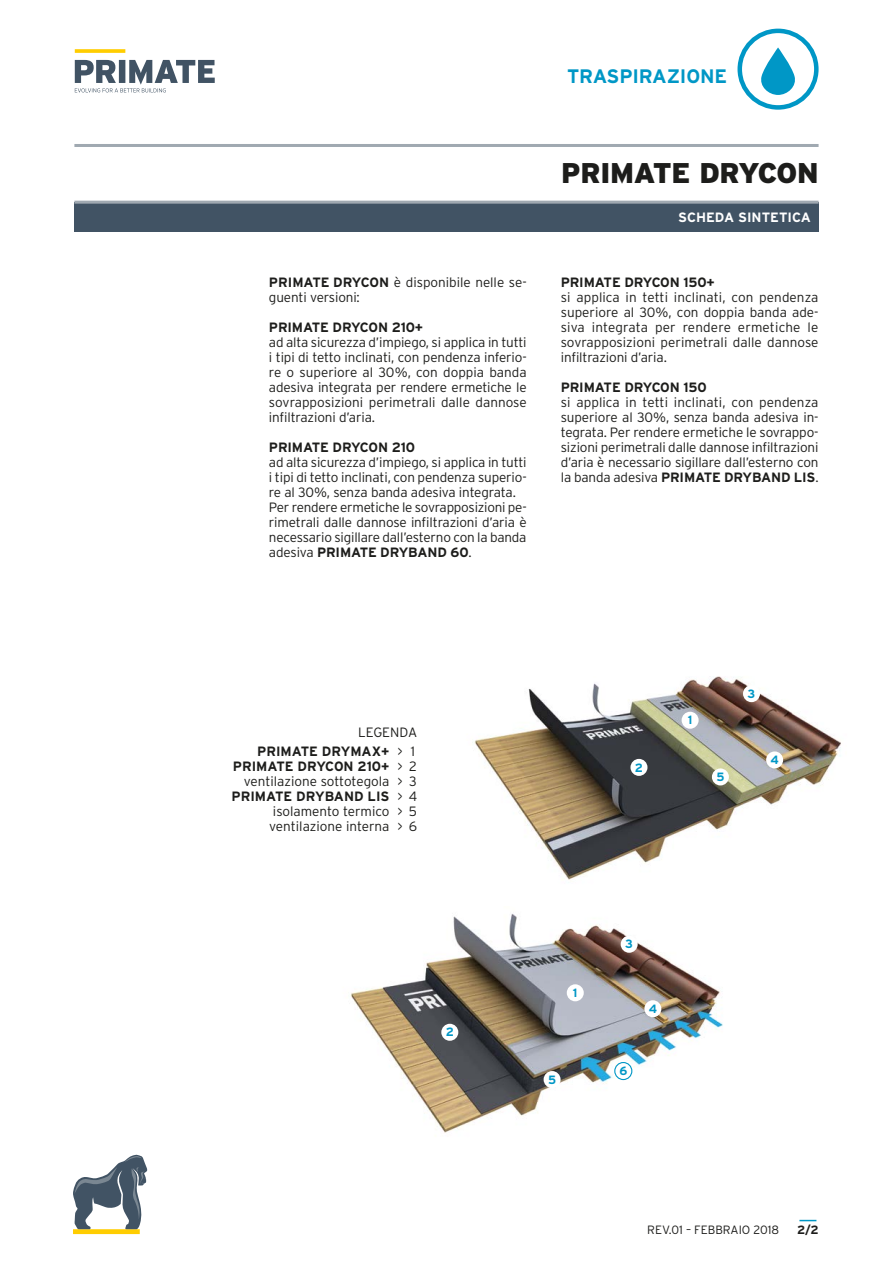
<style>
.page{position:relative;width:893px;height:1263px;background:#fff}
.page>*{position:absolute;margin:0;border:0;box-sizing:border-box;transform-origin:0 0}
.t1{font:900 28.5px "Interstate";letter-spacing:-.01em;color:#1d1d1b}
.t2{font:700 19.5px "Interstate";letter-spacing:-.01em;color:#0097c6}
.t3{font:300 13.5px/15px "Interstate";letter-spacing:-.01em;color:#1d1d1b}
.t4{font:700 13.5px/15px "Interstate";letter-spacing:-.01em;color:#1d1d1b;text-align:right}
.t5{font:700 13.5px "Interstate";color:#fff}
.t6{font:300 12px "Interstate";color:#1d1d1b}
.t7{font:700 12px "Interstate";color:#0097c6}
.t8{font:700 12px "Interstate";color:#1d1d1b}
.s1{font-weight:700}
</style>
<div class="page">
<div style="left:74px;top:202px;width:745px;height:30px;background:#415364"></div>
<img style="left:474px;top:676px;width:367px;height:204px">
<div style="left:682px;top:712px;width:17px;height:17px;background:#fff;border-radius:50%"></div>
<div style="left:766px;top:751px;width:17px;height:17px;background:#fff;border-radius:50%"></div>
<div style="left:712px;top:768px;width:17px;height:17px;background:#fff;border-radius:50%"></div>
<div style="left:743px;top:685px;width:17px;height:17px;background:#fff;border-radius:50%"></div>
<div style="left:630px;top:759px;width:17px;height:17px;background:#fff;border-radius:50%"></div>
<img style="left:350px;top:913px;width:373px;height:220px">
<div style="left:644px;top:1000px;width:17px;height:17px;background:#fff;border-radius:50%"></div>
<div style="left:544px;top:1071px;width:17px;height:17px;background:#fff;border-radius:50%"></div>
<div style="left:615px;top:1062px;width:17px;height:17px;background:#fff;border-radius:50%"></div>
<div style="left:614px;top:1062px;width:18px;height:18px;border:1px solid #0097c6;border-radius:50%"></div>
<div style="left:621px;top:936px;width:17px;height:17px;background:#fff;border-radius:50%"></div>
<div style="left:441px;top:1024px;width:17px;height:17px;background:#fff;border-radius:50%"></div>
<div style="left:567px;top:984px;width:17px;height:17px;background:#fff;border-radius:50%"></div>
<div style="left:73px;top:1229px;width:67px;height:5px;background:#ffcd00"></div>
<svg style="left:73px;top:1154px;width:75px;height:75px"></svg>
<hr style="left:74px;top:201px;width:745px;height:3px;background:#a0a9b1">
<hr style="left:74px;top:144px;width:745px;height:3px;background:#a0a9b1">
<svg style="left:75px;top:49px;width:50px;height:4px"></svg>
<svg style="left:75px;top:60px;width:140px;height:32px"></svg>
<div style="left:737px;top:29px;width:82px;height:81px;border:4px solid #0097c6;border-radius:50%"></div>
<svg style="left:761px;top:47px;width:34px;height:48px"></svg>
<svg style="left:799px;top:1220px;width:17px;height:1px"></svg>
<p class="t3" style="left:269px;top:275px;width:259px"><span class="s1">PRIMATE DRYCON</span> è disponibile nelle se&shy;guenti versioni:</p>
<p class="t4" style="left:269px;top:320px;width:156px">PRIMATE DRYCON 210+</p>
<p class="t3" style="left:269px;top:335px;width:259px;text-align:justify">ad alta sicurezza d’impiego, si applica in tutti i tipi di tetto inclinati, con pendenza inferio&shy;re o superiore al 30%, con doppia banda adesiva integrata per rendere ermetiche le sovrapposizioni perimetrali dalle dannose infiltrazioni d’aria.</p>
<p class="t4" style="left:269px;top:440px;width:148px">PRIMATE DRYCON 210</p>
<p class="t3" style="left:269px;top:455px;width:259px">ad alta sicurezza d’impiego, si applica in tutti i tipi di tetto inclinati, con pendenza superio&shy;re al 30%, senza banda adesiva integrata.<br>Per rendere ermetiche le sovrapposizioni pe&shy;rimetrali dalle dannose infiltrazioni d’aria è necessario sigillare dall’esterno con la banda adesiva <span class="s1">PRIMATE DRYBAND 60</span>.</p>
<h2 class="t2" style="left:567px;top:65px;width:162px">TRASPIRAZIONE</h2>
<h1 class="t1" style="left:561px;top:156px;width:259px">PRIMATE DRYCON</h1>
<p class="t5" style="left:678px;top:210px;width:134px">SCHEDA SINTETICA</p>
<p class="t4" style="left:561px;top:275px;width:156px">PRIMATE DRYCON 150+</p>
<p class="t3" style="left:561px;top:290px;width:259px;text-align:justify">si applica in tetti inclinati, con pendenza superiore al 30%, con doppia banda ade&shy;siva integrata per rendere ermetiche le sovrapposizioni perimetrali dalle dannose infiltrazioni d’aria.</p>
<p class="t4" style="left:561px;top:380px;width:147px">PRIMATE DRYCON 150</p>
<p class="t3" style="left:561px;top:395px;width:259px;text-align:justify">si applica in tetti inclinati, con pendenza superiore al 30%, senza banda adesiva in&shy;tegrata. Per rendere ermetiche le sovrappo&shy;sizioni perimetrali dalle dannose infiltrazioni d’aria è necessario sigillare dall’esterno con la banda adesiva <span class="s1">PRIMATE DRYBAND LIS</span>.</p>
<p class="t3" style="left:358px;top:724px;width:61px">LEGENDA</p>
<p class="t4" style="left:233px;top:744px;width:158px">PRIMATE DRYMAX+<br>PRIMATE DRYCON 210+</p>
<p class="t3" style="left:244px;top:774px;width:147px">ventilazione sottotegola</p>
<p class="t4" style="left:232px;top:789px;width:159px">PRIMATE DRYBAND LIS</p>
<p class="t3" style="left:269px;top:804px;width:122px">isolamento termico ventilazione interna</p>
<p class="t3" style="left:409px;top:744px;width:9px">1<br>2<br>3</p>
<p class="t3" style="left:398px;top:744px;width:21px">&gt;<br>&gt;<br>&gt;<br>&gt; 4 &gt; 5 &gt; 6</p>
<p class="t7" style="left:446px;top:1025px;width:10px">2</p>
<p class="t7" style="left:635px;top:761px;width:10px">2</p>
<p class="t7" style="left:688px;top:713px;width:6px">1</p>
<p class="t7" style="left:716px;top:770px;width:10px">5</p>
<p class="t7" style="left:748px;top:687px;width:9px">3</p>
<p class="t7" style="left:770px;top:753px;width:10px">4</p>
<p class="t7" style="left:573px;top:986px;width:6px">1</p>
<p class="t7" style="left:548px;top:1073px;width:10px">5</p>
<p class="t7" style="left:625px;top:937px;width:9px">3</p>
<p class="t7" style="left:619px;top:1064px;width:9px">6</p>
<p class="t7" style="left:649px;top:1002px;width:10px">4</p>
<p class="t6" style="left:647px;top:1223px;width:133px">REV.01 – FEBBRAIO 2018</p>
<p class="t8" style="left:797px;top:1223px;width:23px">2/2</p>
</div>
